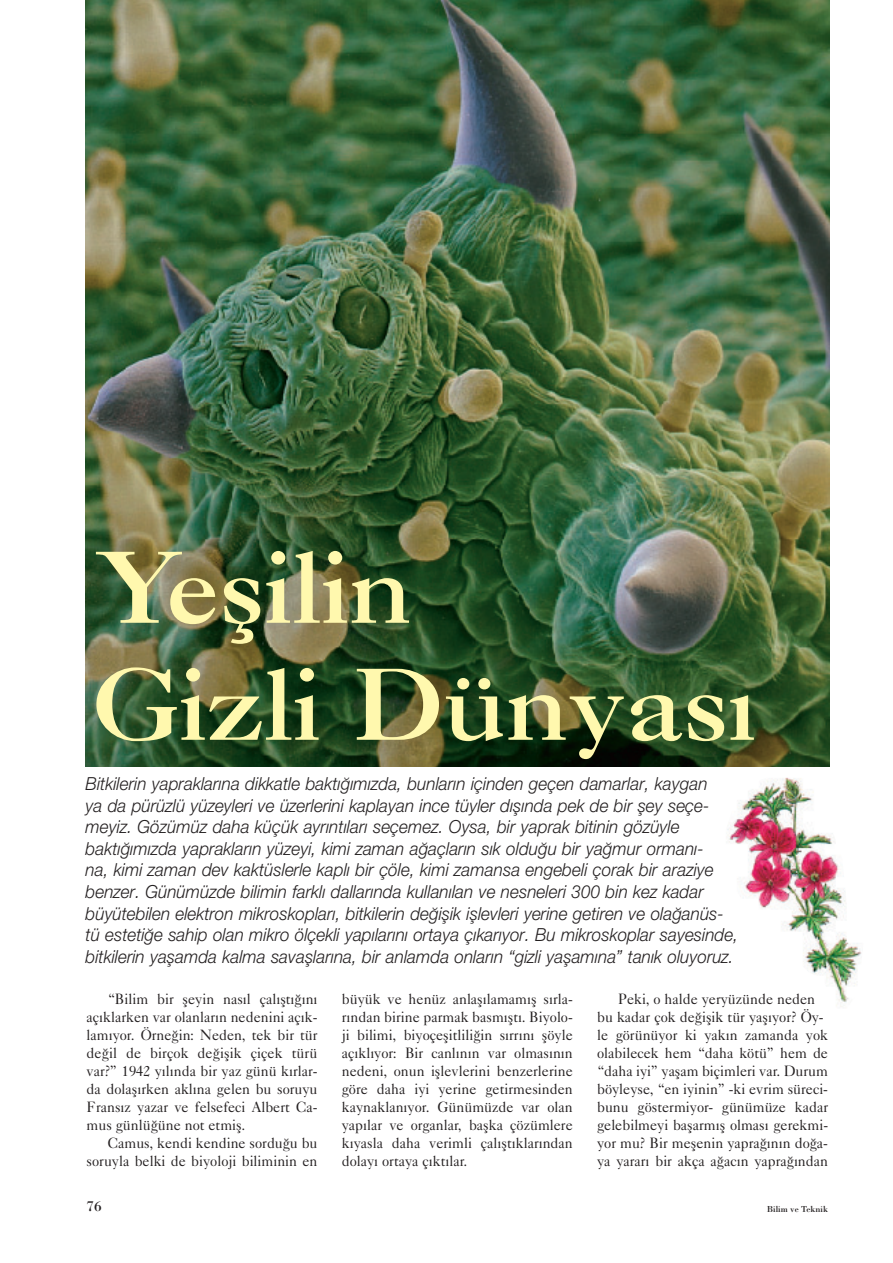
<style>
.page{position:relative;width:893px;height:1263px;background:#fff}
.page>*{position:absolute;margin:0;border:0;box-sizing:border-box;transform-origin:0 0}
.t1{font:97.5px/117px "Caslon Three";color:#fff8ae;scale:1.05 1}
.t2{font:italic 300 18px/21.6px "Helvetica Neue";letter-spacing:.005em;color:#231f20;scale:.95 1}
.t3{font:15px/18px "Caslon Five Forty";color:#231f20;text-align:justify;scale:.95 1}
.t4{font:15px "Bodoni";color:#231f20}
.t5{font:9px "Bodoni";color:#231f20}
</style>
<div class="page">
<img style="left:85px;top:0;width:744px;height:766px">
<img style="left:727px;top:777px;width:135px;height:230px">
<h1 class="t1" style="left:93px;top:537px;width:632px">Yeşilin<br>Gizli Dünyası</h1>
<p class="t2" style="left:86px;top:775px;width:688px">Bitkilerin yapraklarına dikkatle baktığımızda, bunların içinden geçen damarlar, kaygan<br>ya da pürüzlü yüzeyleri ve üzerlerini kaplayan ince tüyler dışında pek de bir şey seçe&shy;meyiz. Gözümüz daha küçük ayrıntıları seçemez. Oysa, bir yaprak bitinin gözüyle baktığımızda yaprakların yüzeyi, kimi zaman ağaçların sık olduğu bir yağmur ormanı-<br>na, kimi zaman dev kaktüslerle kaplı bir çöle, kimi zamansa engebeli çorak bir araziye benzer. Günümüzde bilimin farklı dallarında kullanılan ve nesneleri 300 bin kez kadar büyütebilen elektron mikroskopları, bitkilerin değişik işlevleri yerine getiren ve olağanüs&shy;tü estetiğe sahip olan mikro ölçekli yapılarını ortaya çıkarıyor. Bu mikroskoplar sayesinde, bitkilerin yaşamda kalma savaşlarına, bir anlamda onların “gizli yaşamına” tanık oluyoruz.</p>
<p class="t3" style="left:87px;top:992px;width:245px;text-indent:21px">“Bilim bir şeyin nasıl çalıştığını açıklarken var olanların nedenini açık&shy;lamıyor. Örneğin: Neden, tek bir tür değil de birçok değişik çiçek türü var?” 1942 yılında bir yaz günü kırlar&shy;da dolaşırken aklına gelen bu soruyu Fransız yazar ve felsefeci Albert Ca&shy;mus günlüğüne not etmiş.</p>
<p class="t3" style="left:87px;top:1136px;width:245px;text-align:right">Camus, kendi kendine sorduğu bu soruyla belki de biyoloji biliminin en</p>
<p class="t3" style="left:342px;top:992px;width:245px">büyük ve henüz anlaşılamamış sırla&shy;rından birine parmak basmıştı. Biyolo&shy;ji bilimi, biyoçeşitliliğin sırrını şöyle açıklıyor: Bir canlının var olmasının nedeni, onun işlevlerini benzerlerine göre daha iyi yerine getirmesinden kaynaklanıyor. Günümüzde var olan yapılar ve organlar, başka çözümlere kıyasla daha verimli çalıştıklarından dolayı ortaya çıktılar.</p>
<p class="t3" style="left:597px;top:992px;width:245px;text-align:center">Peki, o halde yeryüzünde neden<br>bu kadar çok değişik tür yaşıyor? Öy&shy;le görünüyor ki yakın zamanda yok olabilecek hem “daha kötü” hem de “daha iyi” yaşam biçimleri var. Durum böyleyse, “en iyinin” -ki evrim süreci&shy;bunu göstermiyor- günümüze kadar gelebilmeyi başarmış olması gerekmi&shy;yor mu? Bir meşenin yaprağının doğa&shy;ya yararı bir akça ağacın yaprağından</p>
<p class="t4" style="left:87px;top:1201px;width:16px">76</p>
<p class="t5" style="left:767px;top:1206px;width:62px">Bilim ve Teknik</p>
</div>
